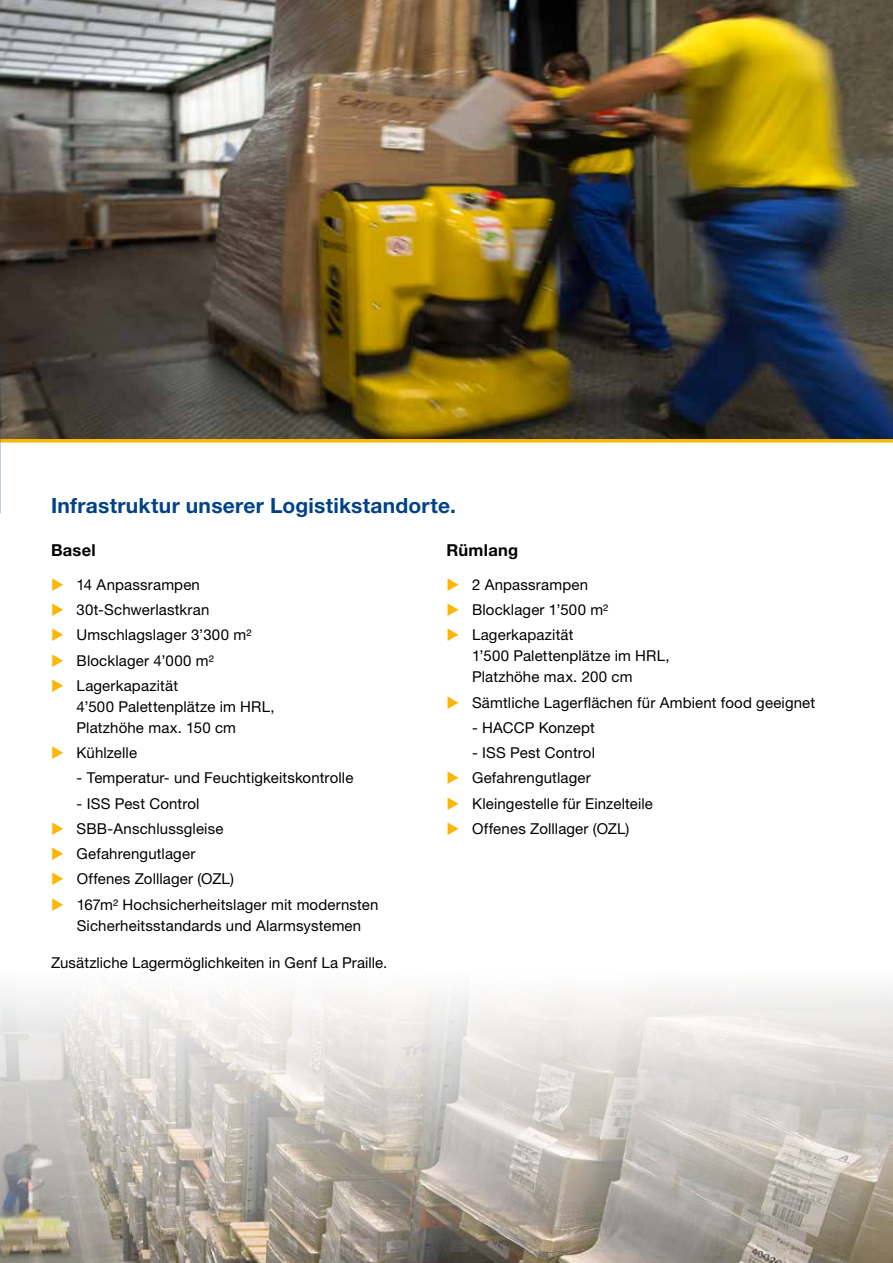
<style>
.page{position:relative;width:893px;height:1263px;background:#fff}
.page>*{position:absolute;margin:0;border:0;box-sizing:border-box;transform-origin:0 0}
.t1{font:700 21px "Helvetica Neue LT Std";letter-spacing:.01em;color:#004287}
.t2{font:700 16.5px "Helvetica Neue LT Std";letter-spacing:.015em;color:#000}
.t3{font:15px/25.2px "Helvetica Neue LT Std";letter-spacing:.01em;color:#000}
</style>
<div class="page">
<hr style="left:0;top:438px;width:893px;height:4px;background:#fab600">
<img style="left:0;top:0;width:893px;height:439px">
<img style="left:0;top:990px;width:893px;height:273px">
<h1 class="t1" style="left:51px;top:492px;width:406px">Infrastruktur unserer Logistikstandorte.</h1>
<p class="t2" style="left:51px;top:540px;width:46px">Basel</p>
<p class="t3" style="left:77px;top:572px;width:176px">14 Anpassrampen<br>30t-Schwerlastkran<br>Umschlagslager 3’300 m2<br>Blocklager 4’000 m2<br>Lagerkapazität</p>
<p class="t3" style="left:77px;top:696px;width:200px;line-height:21px">4’500 Palettenplätze im HRL,<br>Platzhöhe max. 150 cm</p>
<p class="t3" style="left:77px;top:740px;width:62px">Kühlzelle</p>
<p class="t3" style="left:77px;top:765px;width:278px">- Temperatur- und Feuchtigkeitskontrolle</p>
<p class="t3" style="left:77px;top:790px;width:303px">- ISS Pest Control<br>SBB-Anschlussgleise<br>Gefahrengutlager<br>Offenes Zolllager (OZL)<br>167m2 Hochsicherheitslager mit modernsten</p>
<p class="t3" style="left:77px;top:912px;width:286px">Sicherheitsstandards und Alarmsystemen</p>
<p class="t3" style="left:51px;top:949px;width:338px">Zusätzliche Lagermöglichkeiten in Genf La Praille.</p>
<p class="t2" style="left:446px;top:540px;width:73px">Rümlang</p>
<p class="t3" style="left:472px;top:572px;width:138px">2 Anpassrampen<br>Blocklager 1’500 m2<br>Lagerkapazität</p>
<p class="t3" style="left:472px;top:645px;width:199px;line-height:21px">1’500 Palettenplätze im HRL,<br>Platzhöhe max. 200 cm</p>
<p class="t3" style="left:472px;top:689px;width:345px">Sämtliche Lagerflächen für Ambient food geeignet</p>
<p class="t3" style="left:472px;top:715px;width:124px">- HACCP Konzept</p>
<p class="t3" style="left:472px;top:740px;width:182px">- ISS Pest Control<br>Gefahrengutlager<br>Kleingestelle für Einzelteile<br>Offenes Zolllager (OZL)</p>
</div>
